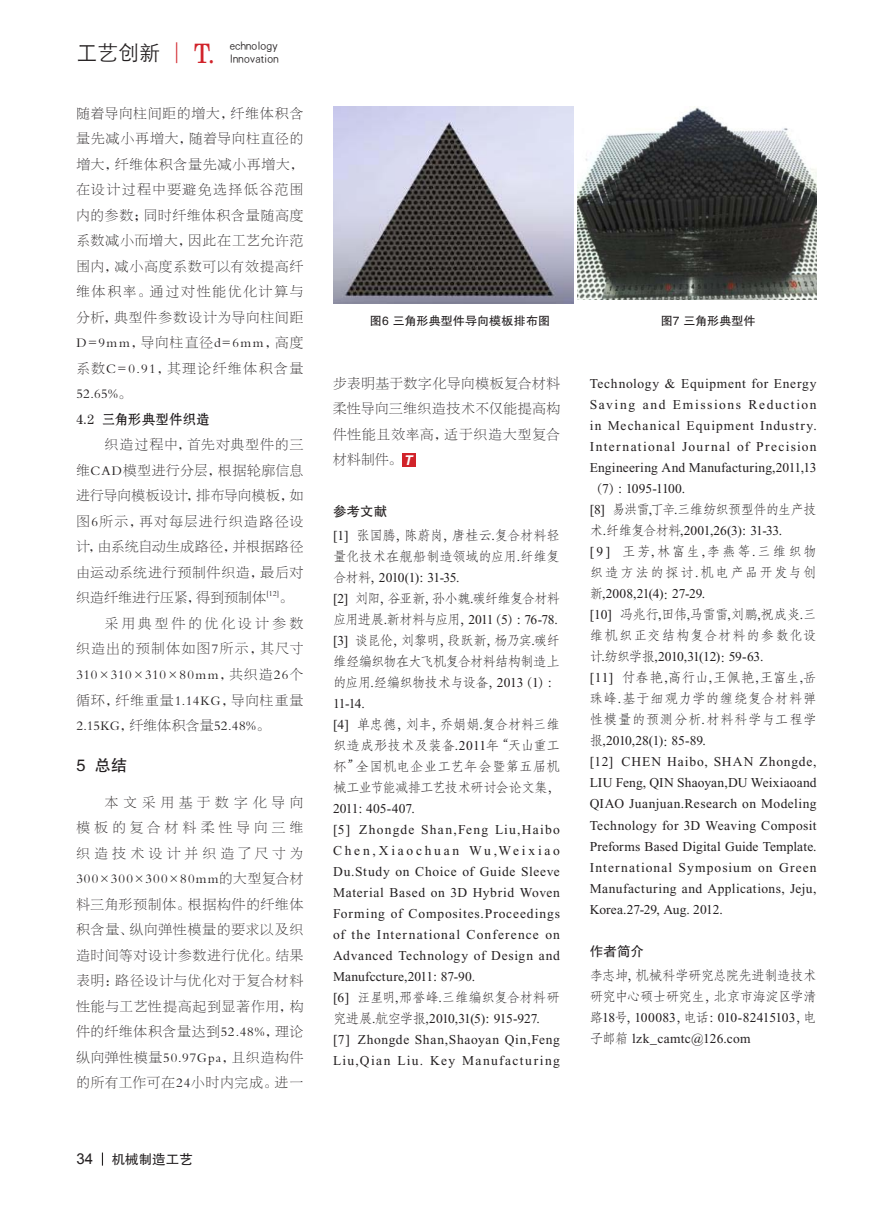
<style>
.page{position:relative;width:893px;height:1213px;background:#fff}
.page>*{position:absolute;margin:0;border:0;box-sizing:border-box;transform-origin:0 0}
.t1{font:21px "H Yg 2 gj";color:#231f20}
.t2{font:16.5px "FZHTJW GB1 0";color:#231f20}
.t3{font:15px "Arial";color:#231f20}
.t4{font:13.5px/25.5px "FZBSJW GB1 0";letter-spacing:.075em;color:#231f20;text-align:justify}
.t5{font:13.5px/21px "Times New Roman";letter-spacing:.035em;color:#231f20;text-align:justify}
.t6{font:13.5px/21px "FZFSJW GB1 0";letter-spacing:-.03em;color:#231f20;text-align:justify}
.t7{font:13.5px/21px "Times New Roman";letter-spacing:.06em;color:#231f20}
.t8{font:13.5px/21px "Times New Roman";letter-spacing:.065em;color:#231f20}
.t9{font:13.5px/21px "Times New Roman";letter-spacing:.005em;color:#231f20}
.t10{font:13.5px/21px "FZFSJW GB1 0";letter-spacing:.03em;color:#231f20}
.t11{font:13.5px/21px "FZFSJW GB1 0";letter-spacing:-.05em;color:#231f20}
.t12{font:13.5px/21px "FZFSJW GB1 0";letter-spacing:.1em;color:#231f20}
.t13{font:13.5px "Times New Roman";letter-spacing:-.02em;color:#231f20}
.t14{font:13.5px "Times New Roman";letter-spacing:-.025em;color:#231f20}
.t15{font:13.5px "FZBSJW GB1 0";letter-spacing:.095em;color:#231f20}
.t16{font:13.5px "FZFSJW GB1 0";letter-spacing:-.08em;color:#231f20}
.t17{font:13.5px "FZFSJW GB1 0";letter-spacing:-.07em;color:#231f20}
.t18{font:13.5px "FZBSJW GB1 0";letter-spacing:.03em;color:#231f20}
.t19{font:13.5px "Times New Roman";letter-spacing:-.005em;color:#231f20}
.t20{font:13.5px "FZBSJW GB1 0";letter-spacing:.11em;color:#231f20}
.t21{font:13.5px "FZHTJW GB1 0";color:#231f20}
.t22{font:13.5px "FZBSJW GB1 0";letter-spacing:.235em;color:#231f20}
.t23{font:13.5px "FZSHJW GB1 0";color:#231f20}
.t24{font:12px "FZHTJW GB1 0";letter-spacing:.005em;color:#231f20}
.t25{font:12px/12px "H Yg 2 gj";color:#231f20}
.t26{font:7.8px "FZBSJW GB1 0";color:#231f20}
.s1{color:#d1232a}
.s2{font-family:"Tibetan Machine Uni";font-size:26.25px;color:#d1232a}
.s3{font-family:"Arial";font-weight:700;font-style:italic;color:#fff}
.s4{font-family:"Times New Roman"}
.s5{font-family:"Adobe Song Std";font-weight:300}
.s6{font-family:"FZFSJW GB1 0"}
</style>
<div class="page">
<svg style="left:102px;top:1152px;width:1px;height:13px"></svg>
<img style="left:333px;top:106px;width:240px;height:197px">
<img style="left:577px;top:106px;width:239px;height:193px">
<div style="left:402px;top:453px;width:14px;height:13px;background:#d1232a"></div>
<h1 class="t1" style="left:77px;top:42px;width:140px">工艺创新 <span class="s1">|</span> <span class="s2">T.</span></h1>
<p class="t25" style="left:230px;top:41px;width:50px">echnology lnnovation</p>
<p class="t4" style="left:76px;top:101px;width:228px">随着导向柱间距的增大，纤维体积含量先减小再增大，随着导向柱直径的增大，纤维体积含量先减小再增大，在设计过程中要避免选择低谷范围内的参数；同时纤维体积含量随高度系数减小而增大，因此在工艺允许范围内，减小高度系数可以有效提高纤维体积率。通过对性能优化计算与分析，典型件参数设计为导向柱间距D=9mm，导向柱直径d=6mm，高度系数C=0.91，其理论纤维体积含量52.65%。</p>
<p class="t23" style="left:76px;top:412px;width:135px">4.2 三角形典型件织造</p>
<p class="t4" style="left:76px;top:432px;width:228px;text-indent:28px">织造过程中，首先对典型件的三维CAD模型进行分层，根据轮廓信息进行导向模板设计，排布导向模板，如图6所示，再对每层进行织造路径设计，由系统自动生成路径，并根据路径由运动系统进行预制件织造，最后对织造纤维进行压紧，得到预制体</p>
<p class="t26" style="left:266px;top:589px;width:14px">[12]</p>
<p class="t4" style="left:279px;top:585px;width:15px">。</p>
<p class="t22" style="left:105px;top:616px;width:200px">采用典型件的优化设计参数</p>
<p class="t20" style="left:76px;top:641px;width:228px">织造出的预制体如图7所示，其尺寸</p>
<p class="t15" style="left:76px;top:667px;width:228px">310×310×310×80mm，共织造26个</p>
<p class="t4" style="left:76px;top:687px;width:228px">循环，纤维重量1.14KG，导向柱重量</p>
<p class="t18" style="left:76px;top:718px;width:195px">2.15KG，纤维体积含量52.48%。</p>
<p class="t2" style="left:76px;top:756px;width:53px">5 总结</p>
<p class="t4" style="left:76px;top:789px;width:228px;text-indent:28px">本文采用基于数字化导向模板的复合材料柔性导向三维织造技术设计并织造了尺寸为300×300×300×80mm的大型复合材料三角形预制体。根据构件的纤维体积含量、纵向弹性模量的要求以及织造时间等对设计参数进行优化。结果表明：路径设计与优化对于复合材料性能与工艺性提高起到显著作用，构件的纤维体积含量达到52.48%，理论纵向弹性模量50.97Gpa，且织造构件的所有工作可在24小时内完成。进一</p>
<p class="t3" style="left:76px;top:1148px;width:18px">34</p>
<p class="t21" style="left:112px;top:1151px;width:83px">机械制造工艺</p>
<p class="t24" style="left:370px;top:314px;width:181px">图6 三角形典型件导向模板排布图</p>
<p class="t24" style="left:660px;top:314px;width:96px">图7 三角形典型件</p>
<p class="t4" style="left:333px;top:371px;width:228px">步表明基于数字化导向模板复合材料柔性导向三维织造技术不仅能提高构件性能且效率高，适于织造大型复合材料制件。 <span class="s3">T</span></p>
<p class="t21" style="left:333px;top:503px;width:56px">参考文献</p>
<p class="t6" style="left:333px;top:524px;width:228px"><span class="s4">[1]</span> 张国腾<span class="s5">，</span>陈蔚岗<span class="s5">，</span>唐桂云<span class="s4">.</span>复合材料轻量化技术在舰船制造领域的应用<span class="s4">.</span>纤维复</p>
<p class="t5" style="left:333px;top:566px;width:128px"><span class="s6">合材料</span><span class="s5">，</span>2010(1)<span class="s5">：</span>31-35.</p>
<p class="t16" style="left:333px;top:590px;width:228px"><span class="s4">[2]</span> 刘阳<span class="s5">，</span>谷亚新<span class="s5">，</span>孙小魏<span class="s4">.</span>碳纤维复合材料</p>
<p class="t5" style="left:333px;top:608px;width:226px"><span class="s6">应用进展</span>.<span class="s6">新材料与应用</span><span class="s5">，</span>2011<span class="s5">（</span>5<span class="s5">）：</span>76-78.</p>
<p class="t6" style="left:333px;top:629px;width:228px"><span class="s4">[3]</span> 谈昆伦<span class="s5">，</span>刘黎明<span class="s5">，</span>段跃新<span class="s5">，</span>杨乃宾<span class="s4">.</span>碳纤维经编织物在大飞机复合材料结构制造上的应用<span class="s4">.</span>经编织物技术与设备<span class="s5">，</span><span class="s4">2013</span><span class="s5">（</span><span class="s4">1</span><span class="s5">）：</span></p>
<p class="t5" style="left:333px;top:692px;width:33px">11-14.</p>
<p class="t6" style="left:333px;top:713px;width:228px"><span class="s4">[4]</span> 单忠德<span class="s5">，</span>刘丰<span class="s5">，</span>乔娟娟<span class="s4">.</span>复合材料三维织造成形技术及装备<span class="s4">.2011</span>年<span class="s5">“</span>天山重工杯<span class="s5">”</span>全国机电企业工艺年会暨第五届机械工业节能减排工艺技术研讨会论文集<span class="s5">，</span></p>
<p class="t7" style="left:333px;top:797px;width:228px">2011<span class="s5">：</span>405-407.<br>[5] Zhongde Shan,Feng Liu,Haibo<br>Chen,Xiaochuan Wu,Weixiao<br>Du.Study on Choice of Guide Sleeve<br>Material Based on 3D Hybrid Woven<br>Forming of Composites.Proceedings of the International Conference on<br>Advanced Technology of Design and<br>Manufccture,2011<span class="s5">：</span>87-90.</p>
<p class="t6" style="left:333px;top:986px;width:228px"><span class="s4">[6]</span> 汪星明<span class="s4">,</span>邢誉峰<span class="s4">.</span>三维编织复合材料研</p>
<p class="t8" style="left:333px;top:1008px;width:228px"><span class="s6">究进展</span>.<span class="s6">航空学报</span>,2010,31(5)<span class="s5">：</span>915-927. [7] Zhongde Shan,Shaoyan Qin,Feng<br>Liu,Qian Liu. Key Manufacturing</p>
<p class="t5" style="left:589px;top:373px;width:228px">Technology &amp; Equipment for Energy Saving and Emissions Reduction in Mechanical Equipment Industry.<br>International Journal of Precision Engineering And Manufacturing,2011,13<span class="s5">（</span>7<span class="s5">）：</span>1095-1100.</p>
<p class="t17" style="left:589px;top:502px;width:228px"><span class="s4">[8]</span> 易洪雷<span class="s4">,</span>丁辛<span class="s4">.</span>三维纺织预型件的生产技</p>
<p class="t13" style="left:589px;top:523px;width:194px"><span class="s6">术</span>.<span class="s6">纤维复合材料</span>,2001,26(3)<span class="s5">：</span>31-33.</p>
<p class="t12" style="left:589px;top:541px;width:228px"><span class="s4">[9]</span> 王芳<span class="s4">,</span>林富生<span class="s4">,</span>李燕等<span class="s4">.</span>三维织物织造方法的探讨<span class="s4">.</span>机电产品开发与创</p>
<p class="t19" style="left:589px;top:586px;width:117px"><span class="s6">新</span>,2008,21(4)<span class="s5">：</span>27-29.</p>
<p class="t10" style="left:589px;top:604px;width:228px"><span class="s4">[10]</span> 冯兆行<span class="s4">,</span>田伟<span class="s4">,</span>马雷雷<span class="s4">,</span>刘鹏<span class="s4">,</span>祝成炎<span class="s4">.</span>三维机织正交结构复合材料的参数化设</p>
<p class="t14" style="left:589px;top:649px;width:175px"><span class="s6">计</span>.<span class="s6">纺织学报</span>,2010,31(12)<span class="s5">：</span>59-63.</p>
<p class="t6" style="left:589px;top:667px;width:228px"><span class="s4">[11]</span> 付春艳<span class="s4">,</span>高行山<span class="s4">,</span>王佩艳<span class="s4">,</span>王富生<span class="s4">,</span>岳珠峰<span class="s4">.</span>基于细观力学的缠绕复合材料弹性模量的预测分析<span class="s4">.</span>材料科学与工程学</p>
<p class="t5" style="left:589px;top:730px;width:228px;text-align:left"><span class="s6">报</span>,2010,28(1)<span class="s5">：</span>85-89.<br>[12] CHEN Haibo, SHAN Zhongde, LIU Feng, QIN Shaoyan,DU Weixiaoand QIAO Juanjuan.Research on Modeling Technology for 3D Weaving Composit Preforms Based Digital Guide Template.<br>International Symposium on Green Manufacturing and Applications, Jeju, Korea.27-29, Aug. 2012.</p>
<p class="t21" style="left:589px;top:943px;width:56px">作者简介</p>
<p class="t11" style="left:589px;top:964px;width:228px">李志坤<span class="s5">，</span>机械科学研究总院先进制造技术研究中心硕士研究生<span class="s5">，</span>北京市海淀区学清</p>
<p class="t9" style="left:589px;top:1006px;width:228px"><span class="s6">路</span>18<span class="s6">号</span><span class="s5">，</span>100083<span class="s5">，</span><span class="s6">电话</span><span class="s5">：</span>010-82415103<span class="s5">，</span><span class="s6">电子邮箱</span> lzk_camtc@126.com</p>
</div>
